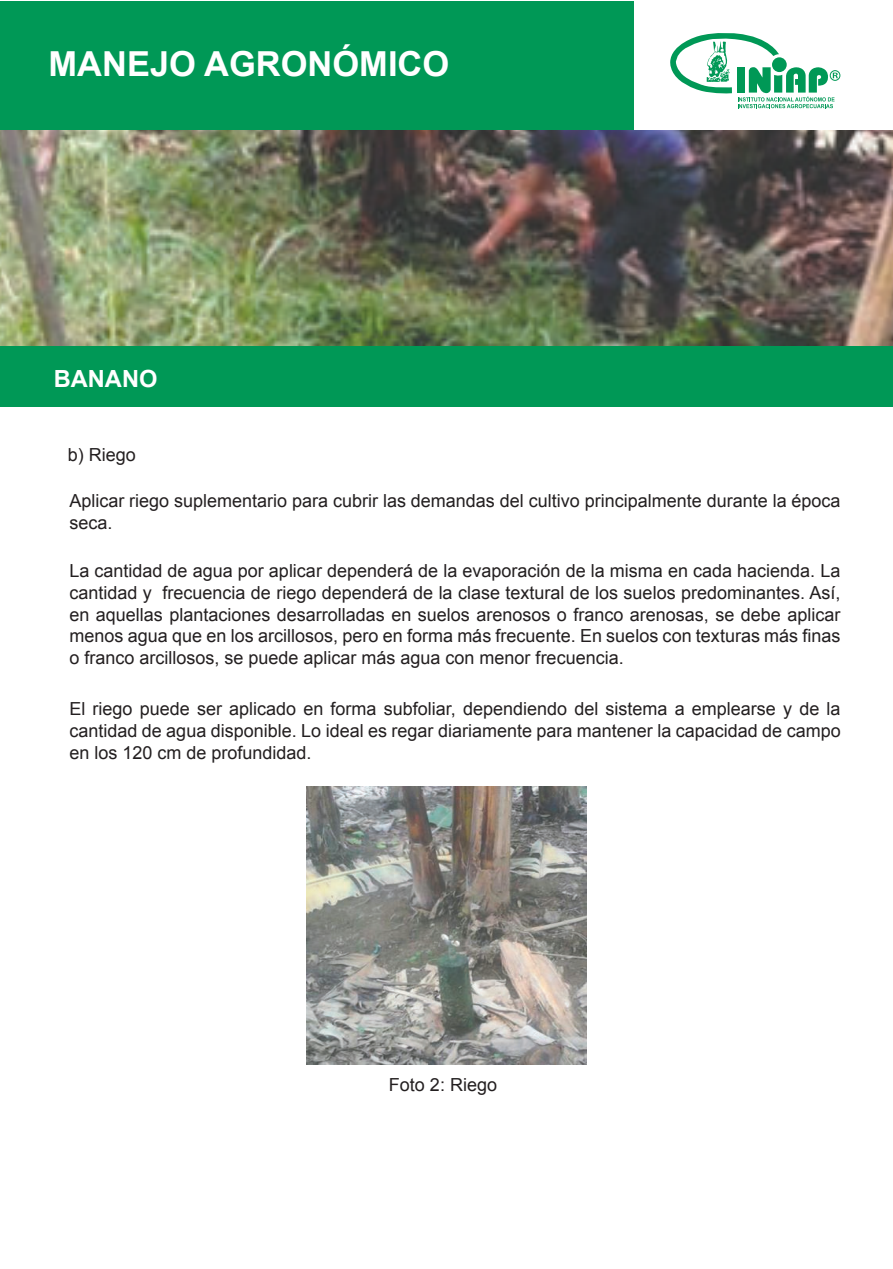
<style>
.page{position:relative;width:893px;height:1269px;background:#fff}
.page>*{position:absolute;margin:0;border:0;box-sizing:border-box;transform-origin:0 0}
.t1{font:700 34.5px "Arial";color:#fff}
.t2{font:700 23.7px "Arial";color:#fff}
.t3{font:18px/21.6px "Arial";color:#231f20;text-align:justify}
</style>
<div class="page">
<svg style="left:670px;top:33px;width:170px;height:75px"></svg>
<div style="left:0;top:1px;width:633px;height:128px;background:#009856"></div>
<div style="left:0;top:344px;width:892px;height:63px;background:#009856"></div>
<img style="left:306px;top:787px;width:281px;height:277px">
<img style="left:0;top:131px;width:892px;height:214px">
<h1 class="t1" style="left:49px;top:44px;width:402px">MANEJO AGRONÓMICO</h1>
<h2 class="t2" style="left:54px;top:365px;width:105px">BANANO</h2>
<p class="t3" style="left:68px;top:445px;width:70px">b) Riego</p>
<p class="t3" style="left:69px;top:492px;width:773px">Aplicar riego suplementario para cubrir las demandas del cultivo principalmente durante la época seca.</p>
<p class="t3" style="left:69px;top:562px;width:773px">La cantidad de agua por aplicar dependerá de la evaporación de la misma en cada hacienda. La cantidad y frecuencia de riego dependerá de la clase textural de los suelos predominantes. Así, en aquellas plantaciones desarrolladas en suelos arenosos o franco arenosas, se debe aplicar menos agua que en los arcillosos, pero en forma más frecuente. En suelos con texturas más finas o franco arcillosos, se puede aplicar más agua con menor frecuencia.</p>
<p class="t3" style="left:69px;top:700px;width:773px">El riego puede ser aplicado en forma subfoliar, dependiendo del sistema a emplearse y de la cantidad de agua disponible. Lo ideal es regar diariamente para mantener la capacidad de campo en los 120 cm de profundidad.</p>
<p class="t3" style="left:389px;top:1075px;width:110px">Foto 2: Riego</p>
</div>
